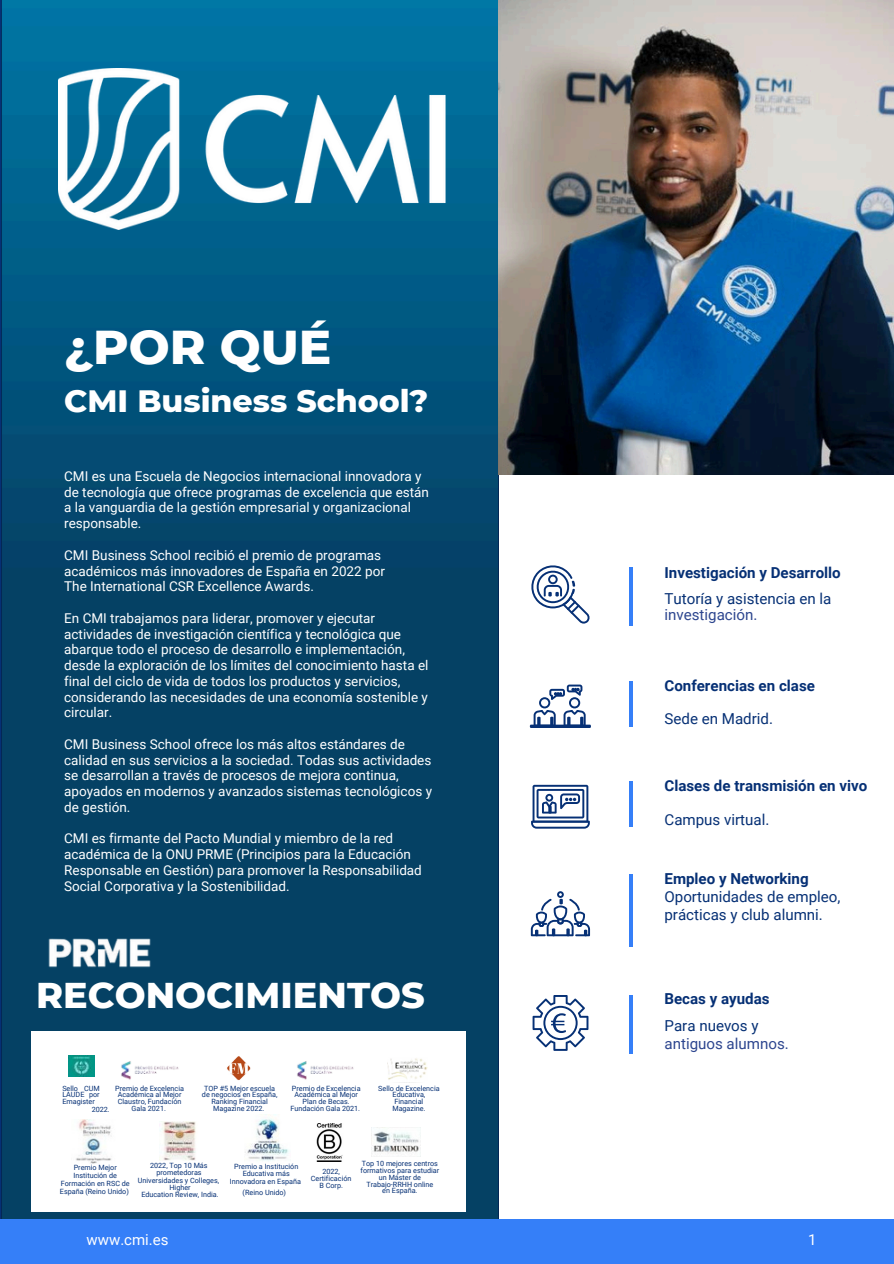
<style>
.page{position:relative;width:894px;height:1264px;background:#fff}
.page>*{position:absolute;margin:0;border:0;box-sizing:border-box;transform-origin:0 0}
.t1{font:800 48.45px "Montserrat";color:#fff}
.t2{font:800 36.6px "Montserrat";color:#fff}
.t3{font:800 31.5px "Montserrat";color:#fff}
.t4{font:700 15.15px/27px "Roboto";color:#063075}
.t5{font:15.15px/18px "Roboto";color:#063075}
.t6{font:15.15px "Roboto";color:#2d468f}
.t7{font:15px "Roboto";color:#fff}
.t8{font:13.5px/15.8px "Roboto";color:#fff}
.t9{font:7.2px/6.8px "Roboto";color:#063075;text-align:center}
.s1{font-weight:400}
.s2{font-weight:700}
</style>
<div class="page">
<img style="left:0;top:0;width:505px;height:1215px">
<img style="left:47px;top:937px;width:106px;height:32px">
<div style="left:31px;top:1030px;width:435px;height:181px;background:#fff"></div>
<svg style="left:532px;top:995px;width:56px;height:55px"></svg>
<svg style="left:531px;top:565px;width:58px;height:58px"></svg>
<svg style="left:531px;top:784px;width:58px;height:44px"></svg>
<svg style="left:529px;top:684px;width:61px;height:44px"></svg>
<svg style="left:530px;top:891px;width:60px;height:45px"></svg>
<hr style="left:0;top:1215px;width:499px;height:4px;background:#054164">
<hr style="left:629px;top:567px;width:3px;height:59px;background:#357ff8">
<hr style="left:629px;top:681px;width:3px;height:45px;background:#357ff8">
<hr style="left:629px;top:781px;width:3px;height:45px;background:#357ff8">
<hr style="left:629px;top:874px;width:3px;height:73px;background:#357ff8">
<hr style="left:629px;top:995px;width:3px;height:58px;background:#357ff8">
<img style="left:68px;top:1055px;width:26px;height:21px">
<img style="left:227px;top:1056px;width:24px;height:24px">
<img style="left:121px;top:1061px;width:58px;height:19px">
<img style="left:297px;top:1061px;width:57px;height:19px">
<img style="left:387px;top:1058px;width:40px;height:22px">
<img style="left:245px;top:1114px;width:44px;height:47px">
<img style="left:161px;top:1121px;width:35px;height:39px">
<img style="left:76px;top:1119px;width:35px;height:44px">
<img style="left:371px;top:1127px;width:48px;height:29px">
<img style="left:316px;top:1123px;width:27px;height:37px">
<img style="left:498px;top:1px;width:395px;height:473px">
<div style="left:0;top:1219px;width:893px;height:44px;background:#357ff8"></div>
<img style="left:59px;top:69px;width:387px;height:161px">
<p class="t1" style="left:64px;top:317px;width:268px">¿POR QUÉ</p>
<p class="t3" style="left:64px;top:382px;width:365px">CMI Business School?</p>
<p class="t8" style="left:64px;top:468px;width:366px">CMI es una Escuela de Negocios internacional innovadora y de tecnología que ofrece programas de excelencia que están a la vanguardia de la gestión empresarial y organizacional responsable.</p>
<p class="t8" style="left:64px;top:547px;width:322px">CMI Business School recibió el premio de programas académicos más innovadores de España en 2022 por<br>The International CSR Excellence Awards.</p>
<p class="t8" style="left:64px;top:610px;width:365px">En CMI trabajamos para liderar, promover y ejecutar actividades de investigación científica y tecnológica que abarque todo el proceso de desarrollo e implementación, desde la exploración de los límites del conocimiento hasta el final del ciclo de vida de todos los productos y servicios, considerando las necesidades de una economía sostenible y circular.</p>
<p class="t8" style="left:64px;top:736px;width:369px">CMI Business School ofrece los más altos estándares de calidad en sus servicios a la sociedad. Todas sus actividades se desarrollan a través de procesos de mejora continua, apoyados en modernos y avanzados sistemas tecnológicos y de gestión.</p>
<p class="t8" style="left:64px;top:830px;width:359px">CMI es firmante del Pacto Mundial y miembro de la red académica de la ONU PRME (Principios para la Educación Responsable en Gestión) para promover la Responsabilidad Social Corporativa y la Sostenibilidad.</p>
<h4 class="t2" style="left:36px;top:972px;width:390px">RECONOCIMIENTOS</h4>
<p class="t9" style="left:62px;top:1084px;width:39px;text-align:justify">Sello CUM LAUDE por Emagister</p>
<h1 class="t9" style="left:92px;top:1106px;width:20px">2022.</h1>
<p class="t9" style="left:115px;top:1084px;width:70px">Premio de Excelencia<br>Académica al Mejor<br>Claustro, Fundación<br>Gala 2021.</p>
<p class="t9" style="left:202px;top:1084px;width:77px">TOP #5 Mejor escuela de negocios en España,<br>Ranking Financial<br>Magazine 2022.</p>
<p class="t9" style="left:290px;top:1084px;width:72px">Premio de Excelencia<br>Académica al Mejor<br>Plan de Becas.<br>Fundación Gala 2021.</p>
<p class="t9" style="left:378px;top:1084px;width:63px">Sello de Excelencia<br>Educativa,<br>Financial<br>Magazine.</p>
<p class="t9" style="left:60px;top:1163px;width:71px;line-height:7.8px">Premio Mejor<br>Institución de<br>Formación en RSC de<br>España (Reino Unido)</p>
<p class="t9" style="left:150px;top:1162px;width:59px">2022, Top 10 Más</p>
<p class="t9" style="left:156px;top:1169px;width:47px">prometedoras</p>
<p class="t9" style="left:138px;top:1176px;width:83px">Universidades y Colleges,</p>
<p class="t9" style="left:141px;top:1183px;width:79px">Higher<br>Education Review, India.</p>
<p class="t9" style="left:230px;top:1162px;width:73px;line-height:7.8px">Premio a Institución<br>Educativa más<br>Innovadora en España</p>
<p class="t9" style="left:242px;top:1188px;width:45px">(Reino Unido)</p>
<p class="t9" style="left:311px;top:1168px;width:42px">2022,<br>Certificación<br>B Corp.</p>
<p class="t9" style="left:360px;top:1160px;width:80px">Top 10 mejores centros formativos para estudiar un Máster de<br>Trabajo-RRHH online<br>en España.</p>
<h4 class="t4" style="left:664px;top:559px;width:178px;line-height:25.8px">Investigación y Desarrollo<br><span class="s1">Tutoría y asistencia en la</span></h4>
<h4 class="t6" style="left:664px;top:606px;width:94px">investigación.</h4>
<h4 class="t4" style="left:664px;top:669px;width:152px;line-height:32.7px">Conferencias en clase<br><span class="s1">Sede en Madrid.</span></h4>
<h4 class="t4" style="left:664px;top:772px;width:204px">Clases de transmisión en vivo</h4>
<h4 class="t5" style="left:664px;top:810px;width:106px">Campus virtual.</h4>
<h4 class="t5" style="left:664px;top:870px;width:177px"><span class="s2">Empleo y Networking<br></span>Oportunidades de empleo, prácticas y club alumni.</h4>
<h2 class="t4" style="left:664px;top:985px;width:107px">Becas y ayudas<br><span class="s1">Para nuevos y</span></h2>
<h2 class="t6" style="left:664px;top:1035px;width:126px">antiguos alumnos.</h2>
<p class="t7" style="left:86px;top:1230px;width:83px">www.cmi.es</p>
<p class="t7" style="left:807px;top:1230px;width:10px">1</p>
</div>
